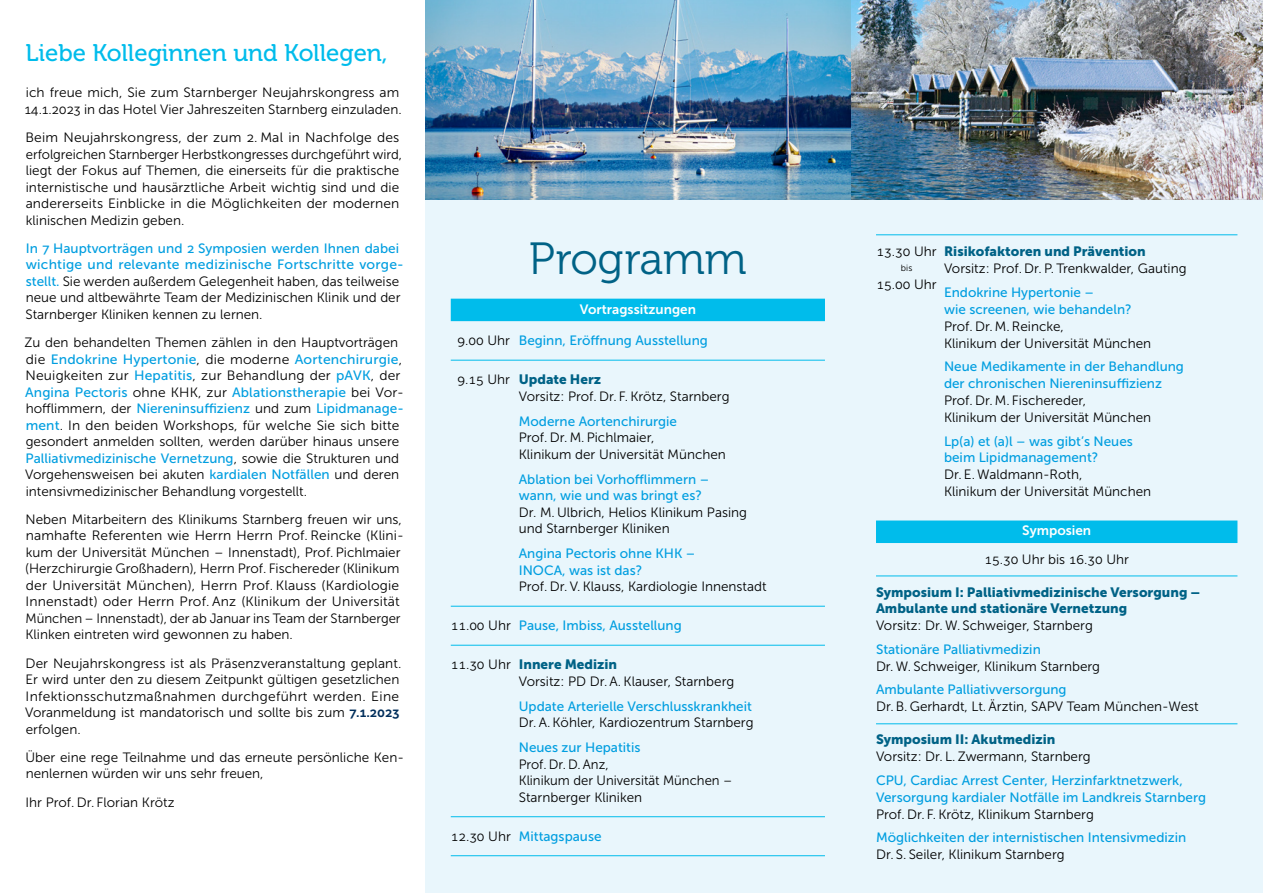
<style>
.page{position:relative;width:1263px;height:893px;background:#fff}
.page>*{position:absolute;margin:0;border:0;box-sizing:border-box;transform-origin:0 0}
.t1{font:45px "Museo 300";letter-spacing:-.005em;color:#006286}
.t2{font:24px "Museo 500";color:#00bceb}
.t3{font:13.5px/16.5px "Museo Sans 300";color:#000}
.t4{font:13.5px/16.5px "Museo Sans 500";color:#009ee0}
.t5{font:13.5px/17px "Museo Sans 900";color:#006286}
.t6{font:13.5px "Museo Sans 700";color:#fff}
.t7{font:9px "Museo Sans 300";color:#000}
.s1{font-family:"Museo Sans 500";color:#009ee0}
.s2{font-family:"Museo Sans 300";color:#000}
.s3{font-family:"Museo Sans 700";color:#002e5b}
</style>
<div class="page">
<div style="left:425px;top:0;width:425px;height:893px;background:#e9f6fc"></div>
<div style="left:850px;top:0;width:413px;height:893px;background:#e9f6fc"></div>
<img style="left:850px;top:0;width:413px;height:200px">
<img style="left:425px;top:0;width:425px;height:200px">
<div style="left:451px;top:299px;width:374px;height:22px;background:#00bceb"></div>
<hr style="left:451px;top:360px;width:374px;height:1px;background:#00bceb">
<hr style="left:451px;top:606px;width:374px;height:1px;background:#00bceb">
<hr style="left:451px;top:645px;width:374px;height:1px;background:#00bceb">
<hr style="left:451px;top:816px;width:374px;height:1px;background:#00bceb">
<hr style="left:451px;top:855px;width:374px;height:1px;background:#00bceb">
<hr style="left:876px;top:234px;width:361px;height:1px;background:#00bceb">
<div style="left:876px;top:520px;width:361px;height:23px;background:#00bceb"></div>
<hr style="left:876px;top:576px;width:361px;height:1px;background:#00bceb">
<hr style="left:876px;top:723px;width:361px;height:1px;background:#00bceb">
<h2 class="t2" style="left:26px;top:39px;width:364px">Liebe Kolleginnen und Kollegen,</h2>
<p class="t3" style="left:25px;top:84px;width:378px">ich freue mich, Sie zum Starnberger Neujahrskongress am<br>14.1.2023 in das Hotel Vier Jahreszeiten Starnberg einzuladen.</p>
<p class="t3" style="left:25px;top:129px;width:378px">Beim Neujahrskongress, der zum 2. Mal in Nachfolge des erfolgreichen Starnberger Herbstkongresses durchgeführt wird, liegt der Fokus auf Themen, die einerseits für die praktische internistische und hausärztliche Arbeit wichtig sind und die andererseits Einblicke in die Möglichkeiten der modernen klinischen Medizin geben.</p>
<p class="t4" style="left:26px;top:240px;width:380px">In 7 Hauptvorträgen und 2 Symposien werden Ihnen dabei wichtige und relevante medizinische Fortschritte vorge-</p>
<p class="t3" style="left:26px;top:273px;width:377px;text-align:justify"><span class="s1">stellt.</span> Sie werden außerdem Gelegenheit haben, das teilweise neue und altbewährte Team der Medizinischen Klinik und der Starnberger Kliniken kennen zu lernen.</p>
<p class="t3" style="left:24px;top:334px;width:375px">Zu den behandelten Themen zählen in den Hauptvorträgen</p>
<p class="t4" style="left:26px;top:351px;width:378px"><span class="s2">die</span> Endokrine Hypertonie<span class="s2">, die moderne</span> Aortenchirurgie<span class="s2">,</span></p>
<p class="t3" style="left:26px;top:367px;width:377px">Neuigkeiten zur <span class="s1">Hepatitis</span>, zur Behandlung der <span class="s1">pAVK</span>, der</p>
<p class="t4" style="left:25px;top:384px;width:380px">Angina Pectoris <span class="s2">ohne KHK, zur</span> Ablationstherapie <span class="s2">bei Vor&shy;hofflimmern, der</span> Niereninsuffizienz <span class="s2">und zum</span> Lipidmanage-</p>
<p class="t3" style="left:26px;top:417px;width:375px"><span class="s1">ment</span>. In den beiden Workshops, für welche Sie sich bitte gesondert anmelden sollten, werden darüber hinaus unsere</p>
<p class="t4" style="left:26px;top:450px;width:375px">Palliativmedizinische Vernetzung<span class="s2">, sowie die Strukturen und</span></p>
<p class="t3" style="left:25px;top:466px;width:376px">Vorgehensweisen bei akuten <span class="s1">kardialen Notfällen</span> und deren intensivmedizinischer Behandlung vorgestellt.</p>
<p class="t3" style="left:25px;top:511px;width:380px">Neben Mitarbeitern des Klinikums Starnberg freuen wir uns, namhafte Referenten wie Herrn Herrn Prof. Reincke (Klini&shy;kum der Universität München – Innenstadt), Prof. Pichlmaier (Herzchirurgie Großhadern), Herrn Prof. Fischereder (Klinikum der Universität München), Herrn Prof. Klauss (Kardiologie Innenstadt) oder Herrn Prof. Anz (Klinikum der Universität München – Innenstadt), der ab Januar ins Team der Starnberger Klinken eintreten wird gewonnen zu haben.</p>
<p class="t3" style="left:25px;top:655px;width:378px">Der Neujahrskongress ist als Präsenzveranstaltung geplant.<br>Er wird unter den zu diesem Zeitpunkt gültigen gesetzlichen Infektionsschutzmaßnahmen durchgeführt werden. Eine Voranmeldung ist mandatorisch und sollte bis zum <span class="s3">7.1.2023 </span>erfolgen.</p>
<p class="t3" style="left:25px;top:749px;width:380px">Über eine rege Teilnahme und das erneute persönliche Ken&shy;nenlernen würden wir uns sehr freuen,</p>
<p class="t3" style="left:26px;top:794px;width:150px">Ihr Prof. Dr. Florian Krötz</p>
<h1 class="t1" style="left:529px;top:235px;width:219px">Programm</h1>
<p class="t6" style="left:580px;top:302px;width:118px">Vortragssitzungen</p>
<p class="t4" style="left:457px;top:332px;width:252px"><span class="s2">9.00 Uhr</span> Beginn, Eröffnung Ausstellung</p>
<p class="t5" style="left:457px;top:371px;width:145px"><span class="s2">9.15 Uhr</span> Update Herz</p>
<p class="t3" style="left:519px;top:388px;width:212px">Vorsitz: Prof. Dr. F. Krötz, Starnberg</p>
<p class="t4" style="left:519px;top:413px;width:160px">Moderne Aortenchirurgie</p>
<p class="t3" style="left:519px;top:429px;width:209px">Prof. Dr. M. Pichlmaier,<br>Klinikum der Universität München</p>
<p class="t4" style="left:519px;top:471px;width:192px">Ablation bei Vorhofflimmern – wann, wie und was bringt es?</p>
<p class="t3" style="left:519px;top:504px;width:230px">Dr. M. Ulbrich, Helios Klinikum Pasing und Starnberger Kliniken</p>
<p class="t4" style="left:519px;top:545px;width:178px">Angina Pectoris ohne KHK –<br>INOCA, was ist das?</p>
<p class="t3" style="left:519px;top:578px;width:249px">Prof. Dr. V. Klauss, Kardiologie Innenstadt</p>
<p class="t4" style="left:451px;top:617px;width:232px"><span class="s2">11.00 Uhr</span> Pause, Imbiss, Ausstellung</p>
<p class="t5" style="left:451px;top:656px;width:168px"><span class="s2">11.30 Uhr</span> Innere Medizin</p>
<p class="t3" style="left:519px;top:673px;width:217px">Vorsitz: PD Dr. A. Klauser, Starnberg</p>
<p class="t4" style="left:519px;top:698px;width:235px">Update Arterielle Verschlusskrankheit</p>
<p class="t3" style="left:519px;top:714px;width:236px">Dr. A. Köhler, Kardiozentrum Starnberg</p>
<p class="t4" style="left:519px;top:739px;width:123px">Neues zur Hepatitis</p>
<p class="t3" style="left:519px;top:756px;width:215px">Prof. Dr. D. Anz,<br>Klinikum der Universität München –<br>Starnberger Kliniken</p>
<p class="t4" style="left:451px;top:828px;width:152px"><span class="s2">12.30 Uhr</span> Mittagspause</p>
<p class="t5" style="left:944px;top:243px;width:203px">Risikofaktoren und Prävention</p>
<p class="t3" style="left:944px;top:260px;width:244px">Vorsitz: Prof. Dr. P. Trenkwalder, Gauting</p>
<p class="t4" style="left:944px;top:284px;width:189px;line-height:17px">Endokrine Hypertonie –<br>wie screenen, wie behandeln?</p>
<p class="t3" style="left:944px;top:318px;width:209px;line-height:17px">Prof. Dr. M. Reincke,<br>Klinikum der Universität München</p>
<p class="t4" style="left:944px;top:358px;width:241px;line-height:17px">Neue Medikamente in der Behandlung der chronischen Niereninsuffizienz</p>
<p class="t3" style="left:944px;top:392px;width:209px;line-height:17px">Prof. Dr. M. Fischereder,<br>Klinikum der Universität München</p>
<p class="t4" style="left:944px;top:432px;width:190px;line-height:17px">Lp(a) et (a)l – was gibt’s Neues beim Lipidmanagement?</p>
<p class="t3" style="left:944px;top:466px;width:209px;line-height:17px">Dr. E. Waldmann-Roth,<br>Klinikum der Universität München</p>
<p class="t6" style="left:1022px;top:523px;width:70px">Symposien</p>
<p class="t3" style="left:984px;top:551px;width:146px">15.30 Uhr bis 16.30 Uhr</p>
<p class="t5" style="left:876px;top:583px;width:326px">Symposium I: Palliativmedizinische Versorgung –<br>Ambulante und stationäre Vernetzung</p>
<p class="t3" style="left:876px;top:618px;width:218px">Vorsitz: Dr. W. Schweiger, Starnberg</p>
<p class="t4" style="left:876px;top:641px;width:166px">Stationäre Palliativmedizin</p>
<p class="t3" style="left:876px;top:658px;width:226px">Dr. W. Schweiger, Klinikum Starnberg</p>
<p class="t4" style="left:876px;top:681px;width:192px">Ambulante Palliativversorgung</p>
<p class="t3" style="left:876px;top:699px;width:324px">Dr. B. Gerhardt, Lt. Ärztin, SAPV Team München-West</p>
<p class="t5" style="left:876px;top:731px;width:181px">Symposium II: Akutmedizin</p>
<p class="t3" style="left:876px;top:748px;width:216px">Vorsitz: Dr. L. Zwermann, Starnberg</p>
<p class="t4" style="left:876px;top:772px;width:332px;line-height:17px">CPU, Cardiac Arrest Center, Herzinfarktnetzwerk,<br>Versorgung kardialer Notfälle im Landkreis Starnberg</p>
<p class="t3" style="left:876px;top:806px;width:219px">Prof. Dr. F. Krötz, Klinikum Starnberg</p>
<p class="t4" style="left:876px;top:829px;width:312px">Möglichkeiten der internistischen Intensivmedizin</p>
<p class="t3" style="left:876px;top:846px;width:190px">Dr. S. Seiler, Klinikum Starnberg</p>
<p class="t3" style="left:877px;top:243px;width:62px">13.30 Uhr</p>
<p class="t7" style="left:901px;top:263px;width:13px">bis</p>
<p class="t3" style="left:876px;top:276px;width:62px">15.00 Uhr</p>
</div>
